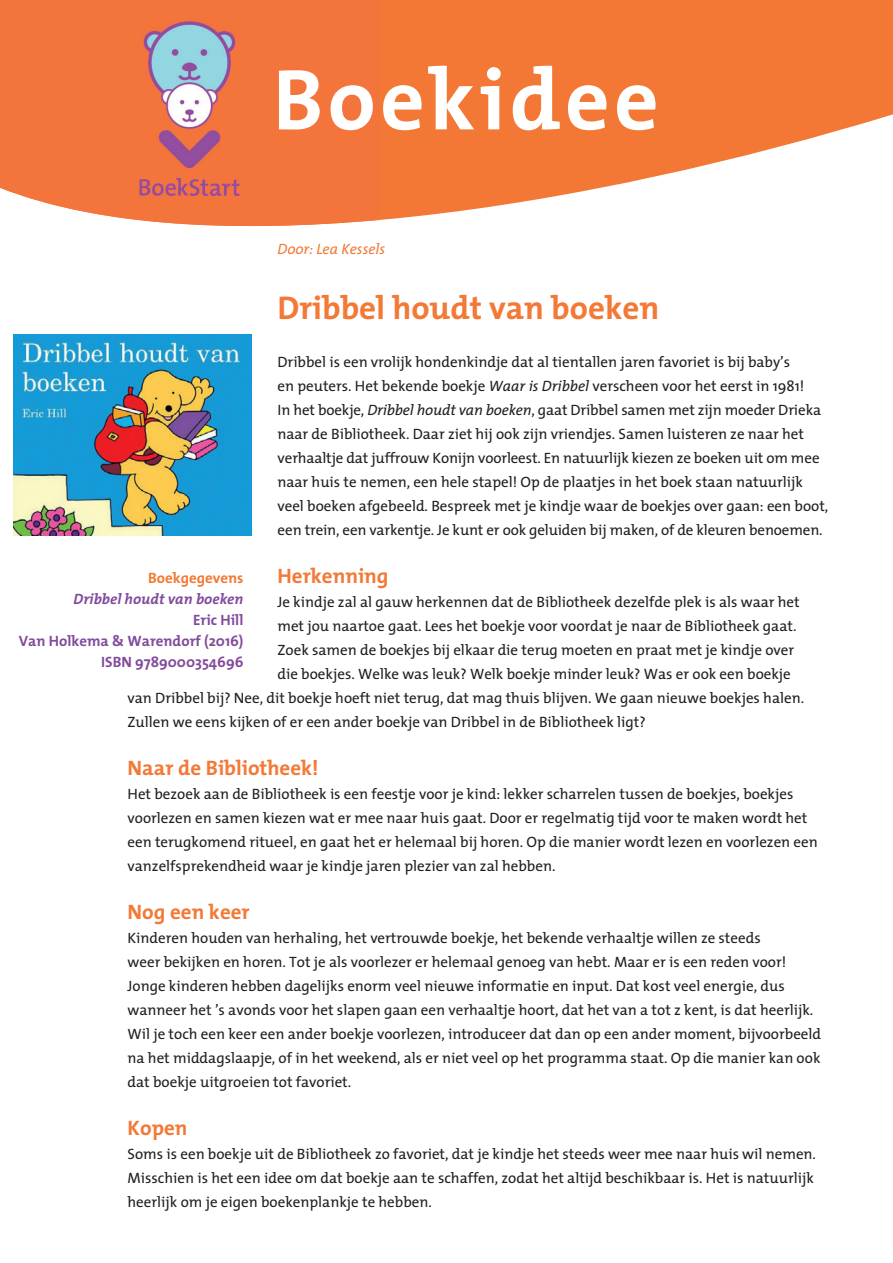
<style>
.page{position:relative;width:893px;height:1263px;background:#fff}
.page>*{position:absolute;margin:0;border:0;box-sizing:border-box;transform-origin:0 0}
.t1{font:700 87px "The Mix";letter-spacing:.05em;color:#fff}
.t2{font:700 33px "The Mix";color:#f37936}
.t3{font:700 21px "The Mix";color:#f37936}
.t4{font:15px/24px "The Mix";color:#231f20}
.t5{font:700 15px/21px "The Mix";color:#824c9d;text-align:right}
.t6{font:italic 700 15px "The Mix";color:#824c9d}
.t7{font:italic 15px "The Mix";color:#f37936}
.t8{font:700 15px "The Mix";color:#f37936}
.s1{font-style:italic}
</style>
<div class="page">
<img style="left:14px;top:335px;width:238px;height:200px">
<svg style="left:380px;top:0;width:513px;height:220px;fill:#f37836"></svg>
<img style="left:0;top:0;width:380px;height:227px">
<h1 class="t1" style="left:273px;top:44px;width:387px">Boekidee</h1>
<p class="t7" style="left:277px;top:239px;width:109px">Door: Lea Kessels</p>
<h2 class="t2" style="left:277px;top:287px;width:383px">Dribbel houdt van boeken</h2>
<p class="t4" style="left:277px;top:350px;width:552px">Dribbel is een vrolijk hondenkindje dat al tientallen jaren favoriet is bij baby’s<br>en peuters. Het bekende boekje <span class="s1">Waar is Dribbel</span> verscheen voor het eerst in 1981!<br>In het boekje, <span class="s1">Dribbel houdt van boeken</span>, gaat Dribbel samen met zijn moeder Drieka naar de Bibliotheek. Daar ziet hij ook zijn vriendjes. Samen luisteren ze naar het verhaaltje dat juffrouw Konijn voorleest. En natuurlijk kiezen ze boeken uit om mee naar huis te nemen, een hele stapel! Op de plaatjes in het boek staan natuurlijk veel boeken afgebeeld. Bespreek met je kindje waar de boekjes over gaan: een boot, een trein, een varkentje. Je kunt er ook geluiden bij maken, of de kleuren benoemen.</p>
<h3 class="t3" style="left:277px;top:563px;width:113px">Herkenning</h3>
<p class="t4" style="left:277px;top:590px;width:524px">Je kindje zal al gauw herkennen dat de Bibliotheek dezelfde plek is als waar het</p>
<p class="t4" style="left:277px;top:614px;width:520px">met jou naartoe gaat. Lees het boekje voor voordat je naar de Bibliotheek gaat.</p>
<p class="t4" style="left:277px;top:638px;width:518px">Zoek samen de boekjes bij elkaar die terug moeten en praat met je kindje over</p>
<p class="t4" style="left:277px;top:662px;width:515px">die boekjes. Welke was leuk? Welk boekje minder leuk? Was er ook een boekje</p>
<p class="t4" style="left:128px;top:686px;width:678px">van Dribbel bij? Nee, dit boekje hoeft niet terug, dat mag thuis blijven. We gaan nieuwe boekjes halen.</p>
<p class="t4" style="left:128px;top:710px;width:520px">Zullen we eens kijken of er een ander boekje van Dribbel in de Bibliotheek ligt?</p>
<h3 class="t3" style="left:128px;top:755px;width:193px">Naar de Bibliotheek!</h3>
<p class="t4" style="left:128px;top:782px;width:692px">Het bezoek aan de Bibliotheek is een feestje voor je kind: lekker scharrelen tussen de boekjes, boekjes voorlezen en samen kiezen wat er mee naar huis gaat. Door er regelmatig tijd voor te maken wordt het een terugkomend ritueel, en gaat het er helemaal bij horen. Op die manier wordt lezen en voorlezen een vanzelfsprekendheid waar je kindje jaren plezier van zal hebben.</p>
<h3 class="t3" style="left:128px;top:899px;width:124px">Nog een keer</h3>
<p class="t4" style="left:128px;top:926px;width:695px">Kinderen houden van herhaling, het vertrouwde boekje, het bekende verhaaltje willen ze steeds<br>weer bekijken en horen. Tot je als voorlezer er helemaal genoeg van hebt. Maar er is een reden voor!<br>Jonge kinderen hebben dagelijks enorm veel nieuwe informatie en input. Dat kost veel energie, dus wanneer het ’s avonds voor het slapen gaan een verhaaltje hoort, dat het van a tot z kent, is dat heerlijk.<br>Wil je toch een keer een ander boekje voorlezen, introduceer dat dan op een ander moment, bijvoorbeeld na het middagslaapje, of in het weekend, als er niet veel op het programma staat. Op die manier kan ook dat boekje uitgroeien tot favoriet.</p>
<h3 class="t3" style="left:128px;top:1115px;width:62px">Kopen</h3>
<p class="t4" style="left:128px;top:1142px;width:690px">Soms is een boekje uit de Bibliotheek zo favoriet, dat je kindje het steeds weer mee naar huis wil nemen.<br>Misschien is het een idee om dat boekje aan te schaffen, zodat het altijd beschikbaar is. Het is natuurlijk heerlijk om je eigen boekenplankje te hebben.</p>
<p class="t8" style="left:148px;top:568px;width:97px">Boekgegevens</p>
<p class="t6" style="left:74px;top:589px;width:171px">Dribbel houdt van boeken</p>
<p class="t5" style="left:19px;top:610px;width:226px">Eric Hill<br>Van Holkema &amp; Warendorf (2016)<br>ISBN 9789000354696</p>
</div>
